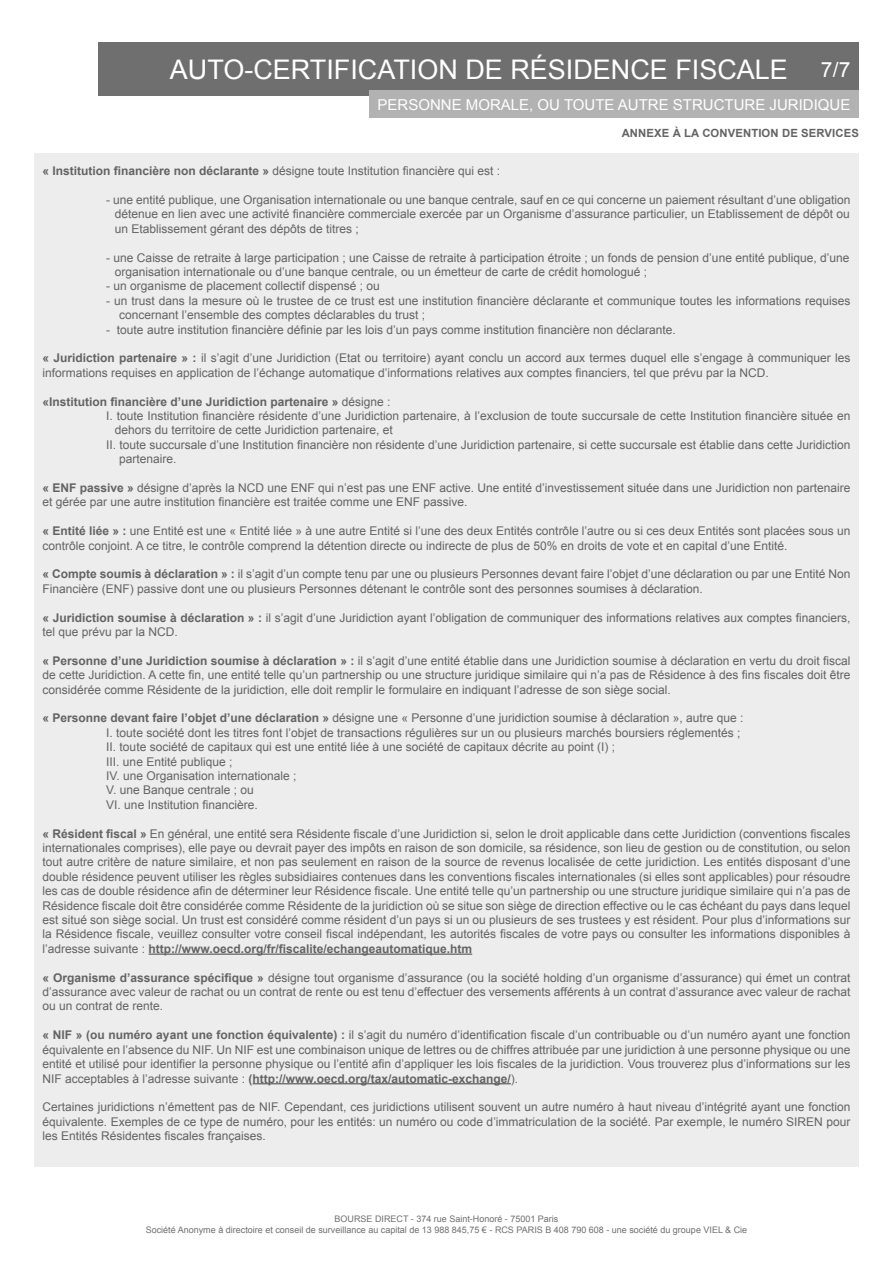
<style>
.page{position:relative;width:893px;height:1263px;background:#fff}
.page>*{position:absolute;margin:0;border:0;box-sizing:border-box;transform-origin:0 0}
.t1{font:27px "Arial";color:#fff}
.t2{font:21px "Arial";color:#fff}
.t3{font:15px "Arial";color:#fff}
.t4{font:12px/14.4px "Arial";color:#646363}
.t5{font:700 12px "Arial";color:#646363}
.t6{font:700 11.25px "Arial";letter-spacing:.01em;color:#646363}
.t7{font:9px/10.8px "Arial";color:#706f6f;text-align:center}
.s1{font-weight:700}
.s2{font-weight:400}
</style>
<div class="page">
<div style="left:99px;top:43px;width:760px;height:53px;background:#706f6f"></div>
<div style="left:369px;top:90px;width:490px;height:28px;background:#b3b2b2"></div>
<div style="left:34px;top:154px;width:825px;height:1013px;background:#ededed"></div>
<hr style="left:149px;top:953px;width:323px;height:2px;background:#646363">
<hr style="left:253px;top:1083px;width:258px;height:1px;background:#646363">
<h1 class="t1" style="left:170px;top:52px;width:620px">AUTO-CERTIFICATION DE RÉSIDENCE FISCALE</h1>
<p class="t3" style="left:378px;top:95px;width:474px">PERSONNE MORALE, OU TOUTE AUTRE STRUCTURE JURIDIQUE</p>
<p class="t6" style="left:622px;top:126px;width:239px">ANNEXE À LA CONVENTION DE SERVICES</p>
<p class="t2" style="left:821px;top:56px;width:31px">7/7</p>
<p class="t4" style="left:43px;top:164px;width:459px"><span class="s1">« Institution financière non déclarante »</span> désigne toute Institution financière qui est :</p>
<p class="t4" style="left:106px;top:193px;width:746px">- une entité publique, une Organisation internationale ou une banque centrale, sauf en ce qui concerne un paiement résultant d’une obligation</p>
<p class="t4" style="left:115px;top:207px;width:737px">détenue en lien avec une activité financière commerciale exercée par un Organisme d’assurance particulier, un Etablissement de dépôt ou</p>
<p class="t4" style="left:115px;top:221px;width:246px">un Etablissement gérant des dépôts de titres ;</p>
<p class="t4" style="left:106px;top:250px;width:745px">- une Caisse de retraite à large participation ; une Caisse de retraite à participation étroite ; un fonds de pension d’une entité publique, d’une</p>
<p class="t4" style="left:115px;top:265px;width:534px">organisation internationale ou d’une banque centrale, ou un émetteur de carte de crédit homologué ;</p>
<p class="t4" style="left:106px;top:279px;width:275px">- un organisme de placement collectif dispensé ; ou</p>
<p class="t4" style="left:106px;top:293px;width:746px">- un trust dans la mesure où le trustee de ce trust est une institution financière déclarante et communique toutes les informations requises</p>
<p class="t4" style="left:119px;top:308px;width:308px">concernant l’ensemble des comptes déclarables du trust ;</p>
<p class="t4" style="left:106px;top:322px;width:571px">- toute autre institution financière définie par les lois d’un pays comme institution financière non déclarante.</p>
<p class="t4" style="left:43px;top:351px;width:809px"><span class="s1">« Juridiction partenaire » :</span> il s’agit d’une Juridiction (Etat ou territoire) ayant conclu un accord aux termes duquel elle s’engage à communiquer les informations requises en application de l’échange automatique d’informations relatives aux comptes financiers, tel que prévu par la NCD.</p>
<p class="t5" style="left:43px;top:393px;width:350px">«Institution financière d’une Juridiction partenaire » <span class="s2">désigne :</span></p>
<p class="t4" style="left:106px;top:409px;width:746px">I. toute Institution financière résidente d’une Juridiction partenaire, à l’exclusion de toute succursale de cette Institution financière située en</p>
<p class="t4" style="left:115px;top:423px;width:280px">dehors du territoire de cette Juridiction partenaire, et</p>
<p class="t4" style="left:106px;top:437px;width:746px">II. toute succursale d’une Institution financière non résidente d’une Juridiction partenaire, si cette succursale est établie dans cette Juridiction</p>
<p class="t4" style="left:119px;top:452px;width:59px">partenaire.</p>
<p class="t4" style="left:43px;top:481px;width:809px"><span class="s1">« ENF passive »</span> désigne d’après la NCD une ENF qui n’est pas une ENF active. Une entité d’investissement située dans une Juridiction non partenaire et gérée par une autre institution financière est traitée comme une ENF passive.</p>
<p class="t4" style="left:43px;top:524px;width:809px"><span class="s1">« Entité liée » :</span> une Entité est une « Entité liée » à une autre Entité si l’une des deux Entités contrôle l’autre ou si ces deux Entités sont placées sous un contrôle conjoint. A ce titre, le contrôle comprend la détention directe ou indirecte de plus de 50% en droits de vote et en capital d’une Entité.</p>
<p class="t4" style="left:43px;top:567px;width:809px"><span class="s1">« Compte soumis à déclaration » :</span> il s’agit d’un compte tenu par une ou plusieurs Personnes devant faire l’objet d’une déclaration ou par une Entité Non<br>Financière (ENF) passive dont une ou plusieurs Personnes détenant le contrôle sont des personnes soumises à déclaration.</p>
<p class="t4" style="left:43px;top:610px;width:809px"><span class="s1">« Juridiction soumise à déclaration » :</span> il s’agit d’une Juridiction ayant l’obligation de communiquer des informations relatives aux comptes financiers, tel que prévu par la NCD.</p>
<p class="t4" style="left:43px;top:653px;width:809px"><span class="s1">« Personne d’une Juridiction soumise à déclaration » :</span> il s’agit d’une entité établie dans une Juridiction soumise à déclaration en vertu du droit fiscal de cette Juridiction. A cette fin, une entité telle qu’un partnership ou une structure juridique similaire qui n’a pas de Résidence à des fins fiscales doit être</p>
<p class="t4" style="left:43px;top:682px;width:630px">considérée comme Résidente de la juridiction, elle doit remplir le formulaire en indiquant l’adresse de son siège social.</p>
<p class="t4" style="left:43px;top:711px;width:702px"><span class="s1">« Personne devant faire l’objet d’une déclaration »</span> désigne une « Personne d’une juridiction soumise à déclaration », autre que :</p>
<p class="t4" style="left:106px;top:725px;width:636px">I. toute société dont les titres font l’objet de transactions régulières sur un ou plusieurs marchés boursiers réglementés ;</p>
<p class="t4" style="left:106px;top:740px;width:510px">II. toute société de capitaux qui est une entité liée à une société de capitaux décrite au point (I) ;</p>
<p class="t4" style="left:106px;top:754px;width:128px">III. une Entité publique ;</p>
<p class="t4" style="left:106px;top:769px;width:192px">IV. une Organisation internationale ;</p>
<p class="t4" style="left:106px;top:783px;width:149px">V. une Banque centrale ; ou</p>
<p class="t4" style="left:106px;top:797px;width:153px">VI. une Institution financière.</p>
<p class="t4" style="left:43px;top:826px;width:809px"><span class="s1">« Résident fiscal »</span> En général, une entité sera Résidente fiscale d’une Juridiction si, selon le droit applicable dans cette Juridiction (conventions fiscales internationales comprises), elle paye ou devrait payer des impôts en raison de son domicile, sa résidence, son lieu de gestion ou de constitution, ou selon</p>
<p class="t4" style="left:43px;top:855px;width:809px;text-align:justify">tout autre critère de nature similaire, et non pas seulement en raison de la source de revenus localisée de cette juridiction. Les entités disposant d’une double résidence peuvent utiliser les règles subsidiaires contenues dans les conventions fiscales internationales (si elles sont applicables) pour résoudre les cas de double résidence afin de déterminer leur Résidence fiscale. Une entité telle qu’un partnership ou une structure juridique similaire qui n’a pas de Résidence fiscale doit être considérée comme Résidente de la juridiction où se situe son siège de direction effective ou le cas échéant du pays dans lequel est situé son siège social. Un trust est considéré comme résident d’un pays si un ou plusieurs de ses trustees y est résident. Pour plus d’informations sur la Résidence fiscale, veuillez consulter votre conseil fiscal indépendant, les autorités fiscales de votre pays ou consulter les informations disponibles à l’adresse suivante : <span class="s1">http://www.oecd.org/fr/fiscalite/echangeautomatique.htm</span></p>
<p class="t4" style="left:43px;top:970px;width:809px;text-align:justify"><span class="s1">« Organisme d’assurance spécifique »</span> désigne tout organisme d’assurance (ou la société holding d’un organisme d’assurance) qui émet un contrat d’assurance avec valeur de rachat ou un contrat de rente ou est tenu d’effectuer des versements afférents à un contrat d’assurance avec valeur de rachat ou un contrat de rente.</p>
<p class="t4" style="left:43px;top:1028px;width:809px"><span class="s1">« NIF » (ou numéro ayant une fonction équivalente) :</span> il s’agit du numéro d’identification fiscale d’un contribuable ou d’un numéro ayant une fonction équivalente en l’absence du NIF. Un NIF est une combinaison unique de lettres ou de chiffres attribuée par une juridiction à une personne physique ou une</p>
<p class="t4" style="left:43px;top:1057px;width:809px">entité et utilisé pour identifier la personne physique ou l’entité afin d’appliquer les lois fiscales de la juridiction. Vous trouverez plus d’informations sur les<br>NIF acceptables à l’adresse suivante : <span class="s1">(http://www.oecd.org/tax/automatic-exchange/</span>).</p>
<p class="t4" style="left:43px;top:1100px;width:809px;text-align:justify">Certaines juridictions n’émettent pas de NIF. Cependant, ces juridictions utilisent souvent un autre numéro à haut niveau d’intégrité ayant une fonction équivalente. Exemples de ce type de numéro, pour les entités: un numéro ou code d’immatriculation de la société. Par exemple, le numéro SIREN pour les Entités Résidentes fiscales françaises.</p>
<p class="t7" style="left:146px;top:1214px;width:603px">BOURSE DIRECT - 374 rue Saint-Honoré - 75001 Paris<br>Société Anonyme à directoire et conseil de surveillance au capital de 13 988 845,75 € - RCS PARIS B 408 790 608 - une société du groupe VIEL &amp; Cie</p>
</div>
